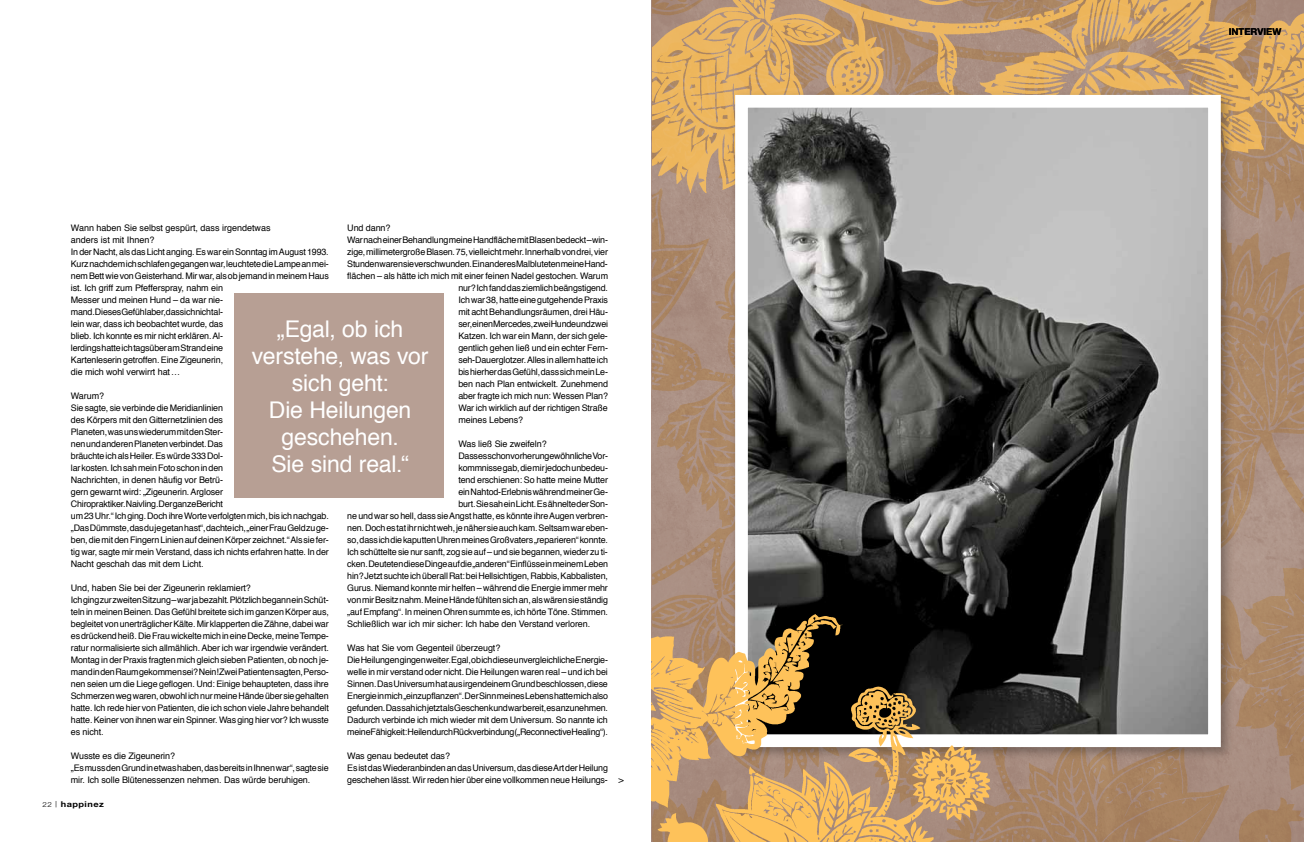
<style>
.page{position:relative;width:1304px;height:842px;background:#fff}
.page>*{position:absolute;margin:0;border:0;box-sizing:border-box;transform-origin:0 0}
.t1{font:23px/27px "Helvetica";letter-spacing:-.01em;color:#fff;text-align:center}
.t2{font:700 9.5px "Helvetica Neue LT Pro";color:#000}
.t3{font:9px/12px "Helvetica";letter-spacing:-.015em;color:#000}
.t4{font:700 8px "Helvetica Neue LT Pro";letter-spacing:.05em;color:#000;scale:1.15 1}
.s1{font-weight:300;font-size:7px}
.s2{font-weight:300;font-size:6.4px}
</style>
<div class="page">
<img style="left:652px;top:287px;width:652px;height:555px">
<img style="left:652px;top:0;width:652px;height:287px">
<div style="left:730px;top:90px;width:505px;height:671px;background:#000;opacity:.3"></div>
<img style="left:749px;top:109px;width:458px;height:624px">
<div style="left:735px;top:95px;width:486px;height:652px;border:13px solid #fff"></div>
<img style="left:652px;top:599px;width:365px;height:243px">
<div style="left:234px;top:294px;width:210px;height:204px;background:#b79f94"></div>
<p class="t3" style="left:71px;top:222px;width:259px">Wann haben Sie selbst gespürt, dass irgendetwas<br>anders ist mit I hnen?<br>I n der Nacht, als das Licht anging. Es war ein Sonntag im August 1993.<br>Kurz nachdem ich schlafen gegangen war, leuchtete die Lampe an mei&shy;nem Bett wie von Geisterhand. Mir war, als ob jemand in meinem Haus ist. Ich griff zum Pfefferspray, nahm ein<br>Messer und meinen Hund – da war nie-<br>mand. Dieses Gefühl aber, dass ich nicht al-<br>lein war, dass ich beobachtet wurde, das<br>blieb. Ich konnte es mir nicht erklären. Al-<br>lerdings hatte ich tagsüber am Strand eine<br>Kartenleserin getroffen. Eine Zigeunerin,<br>die mich wohl verwirrt hat…</p>
<p class="t3" style="left:71px;top:390px;width:260px">Warum?<br>Sie sagte, sie verbinde die Meridianlinien<br>des Körpers mit den Gitternetzlinien des<br>Planeten, was uns wiederum mit den Ster-<br>nen und anderen Planeten verbindet. Das<br>bräuchte ich als Heiler. Es würde 333Dol-<br>lar kosten. Ich sah mein Foto schon in den<br>Nachrichten, in denen häufig vor Betrü-<br>gern gewarnt wird: „Zigeunerin. Argloser<br>Chiropraktiker. Naivling. Der ganze Bericht<br>um 23 Uhr.“ Ich ging. Doch ihre Worte verfolgten mich, bis ich nachgab. „Das Dümmste, das du je getan hast“, dachte ich, „einer Frau Geld zu ge&shy;ben, die mit den Fingern Linien auf deinen Körper zeichnet.“ Als sie fer&shy;tig war, sagte mir mein Verstand, dass ich nichts erfahren hatte. I n der Nacht geschah das mit dem Licht.</p>
<p class="t3" style="left:71px;top:582px;width:260px">Und, haben Sie bei der Zigeunerin reklamiert?<br>Ich ging zur zweiten Sitzung – war ja bezahlt. Plötzlich begann ein Schüt&shy;teln in meinen Beinen. Das Gefühl breitete sich im ganzen Körper aus, begleitet von unerträglicher Kälte. Mir klapperten die Zähne, dabei war es drückend heiß. Die Frau wickelte mich in eine Decke, meine Tempe&shy;ratur normalisierte sich allmählich. Aber ich war irgendwie verändert.<br>Montag in der Praxis fragten mich gleich sieben Patienten, ob noch je&shy;mand in den Raum gekommen sei? Nein! Zwei Patienten sagten, Perso&shy;nen seien um die Liege geflogen. Und: Einige behaupteten, dass ihre Schmerzen weg waren, obwohl ich nur meine Hände über sie gehalten hatte. Ich rede hier von Patienten, die ich schon viele Jahre behandelt hatte. Keiner von ihnen war ein Spinner. Was ging hier vor? Ich wusste es nicht.</p>
<p class="t3" style="left:71px;top:750px;width:259px">Wusste es die Zigeunerin?<br>„Es muss den Grund in etwas haben, das bereits in Ihnen war“, sagte sie mir. Ich solle Blütenessenzen nehmen. Das würde beruhigen.</p>
<p class="t3" style="left:347px;top:222px;width:45px">Und dann?</p>
<p class="t3" style="left:347px;top:234px;width:262px">War nach einer Behandlung meine Handfläche mit Blasen bedeckt – win-</p>
<p class="t3" style="left:347px;top:246px;width:262px">zige, millimetergroße Blasen. 75, vielleicht mehr. I nnerhalb von drei, vier</p>
<p class="t3" style="left:347px;top:258px;width:262px">Stunden waren sie verschwunden. Ein anderes Mal bluteten meine Hand-</p>
<p class="t3" style="left:347px;top:270px;width:262px">flächen – als hätte ich mich mit einer feinen Nadel gestochen. Warum</p>
<p class="t3" style="left:458px;top:282px;width:151px">nur? Ich fand das ziemlich beängstigend.</p>
<p class="t3" style="left:458px;top:294px;width:151px">Ich war 38, hatte eine gutgehende Praxis</p>
<p class="t3" style="left:458px;top:306px;width:151px">mit acht Behandlungsräumen, drei Häu-</p>
<p class="t3" style="left:458px;top:318px;width:151px">ser, einen Mercedes, zwei Hunde und zwei</p>
<p class="t3" style="left:458px;top:330px;width:151px">Katzen. Ich war ein Mann, der sich gele-</p>
<p class="t3" style="left:458px;top:342px;width:151px">gentlich gehen ließ und ein echter Fern-</p>
<p class="t3" style="left:458px;top:354px;width:151px">seh-Dauerglotzer. Alles in allem hatte ich</p>
<p class="t3" style="left:458px;top:366px;width:151px">bis hierher das Gefühl, dass sich mein Le-</p>
<p class="t3" style="left:458px;top:378px;width:151px">ben nach Plan entwickelt. Zunehmend</p>
<p class="t3" style="left:458px;top:390px;width:151px">aber fragte ich mich nun: Wessen Plan?</p>
<p class="t3" style="left:458px;top:402px;width:151px">War ich wirklich auf der richtigen Straße</p>
<p class="t3" style="left:458px;top:414px;width:66px">meines Lebens?</p>
<p class="t3" style="left:458px;top:438px;width:90px">Was ließ Sie zweifeln?</p>
<p class="t3" style="left:458px;top:450px;width:151px">Dass es schon vorher ungewöhnliche Vor-</p>
<p class="t3" style="left:458px;top:462px;width:151px">kommnisse gab, die mir jedoch unbedeu-</p>
<p class="t3" style="left:458px;top:474px;width:151px">tend erschienen: So hatte meine Mutter</p>
<p class="t3" style="left:458px;top:486px;width:151px">ein Nahtod-Erlebnis während meiner Ge-</p>
<p class="t3" style="left:458px;top:498px;width:151px">burt. Sie sah ein Licht. Es ähnelte der Son-</p>
<p class="t3" style="left:347px;top:510px;width:262px">ne und war so hell, dass sie Angst hatte, es könnte ihre Augen verbren-</p>
<p class="t3" style="left:347px;top:522px;width:262px">nen. Doch es tat ihr nicht weh, je näher sie auch kam. Seltsam war eben-</p>
<p class="t3" style="left:347px;top:534px;width:262px">so, dass ich die kaputten Uhren meines Großvaters „reparieren“ konnte.</p>
<p class="t3" style="left:347px;top:546px;width:262px">Ich schüttelte sie nur sanft, zog sie auf – und sie begannen, wieder zu ti-</p>
<p class="t3" style="left:347px;top:558px;width:262px">cken. Deuteten diese Dinge auf die „anderen“ Einflüsse in meinem Leben</p>
<p class="t3" style="left:347px;top:570px;width:262px">hin? Jetzt suchte ich überall Rat: bei Hellsichtigen, Rabbis, Kabbalisten,</p>
<p class="t3" style="left:347px;top:582px;width:262px">Gurus. Niemand konnte mir helfen – während die Energie immer mehr</p>
<p class="t3" style="left:347px;top:594px;width:262px">von mir Besitz nahm. Meine Hände fühlten sich an, als wären sie ständig</p>
<p class="t3" style="left:347px;top:606px;width:262px">„auf Empfang“. In meinen Ohren summte es, ich hörte Töne. Stimmen.</p>
<p class="t3" style="left:347px;top:618px;width:245px">Schließlich war ich mir sicher: Ich habe den Verstand verloren.</p>
<p class="t3" style="left:347px;top:642px;width:262px">Was hat Sie vom Gegenteil überzeugt?<br>Die Heilungen gingen weiter. Egal, ob ich diese unvergleichliche Energie&shy;welle in mir verstand oder nicht. Die Heilungen waren real – und ich bei Sinnen. Das Universum hat aus irgendeinem Grund beschlossen, diese Energie in mich „einzupflanzen“. Der Sinn meines Lebens hatte mich also gefunden. Das sah ich jetzt als Geschenk und war bereit, es anzunehmen.<br>Dadurch verbinde ich mich wieder mit dem Universum. So nannte ich meine Fähigkeit: Heilen durch Rückverbindung („Reconnective Healing“).</p>
<p class="t3" style="left:347px;top:750px;width:278px">Was genau bedeutet das?<br>Es ist das Wiederanbinden an das Universum, das diese Art der Heilung geschehen lässt. Wir reden hier über eine vollkommen neue Heilungs- &gt;</p>
<h1 class="t1" style="left:252px;top:316px;width:178px">„Egal, ob ich verstehe, was vor sich geht:<br>Die Heilungen geschehen.<br>Sie sind real.“</h1>
<p class="t4" style="left:43px;top:799px;width:55px"><span class="s1">22</span> <span class="s2">|</span> HAPPINEZ</p>
<p class="t2" style="left:1229px;top:26px;width:54px">INTERVIEW</p>
</div>
